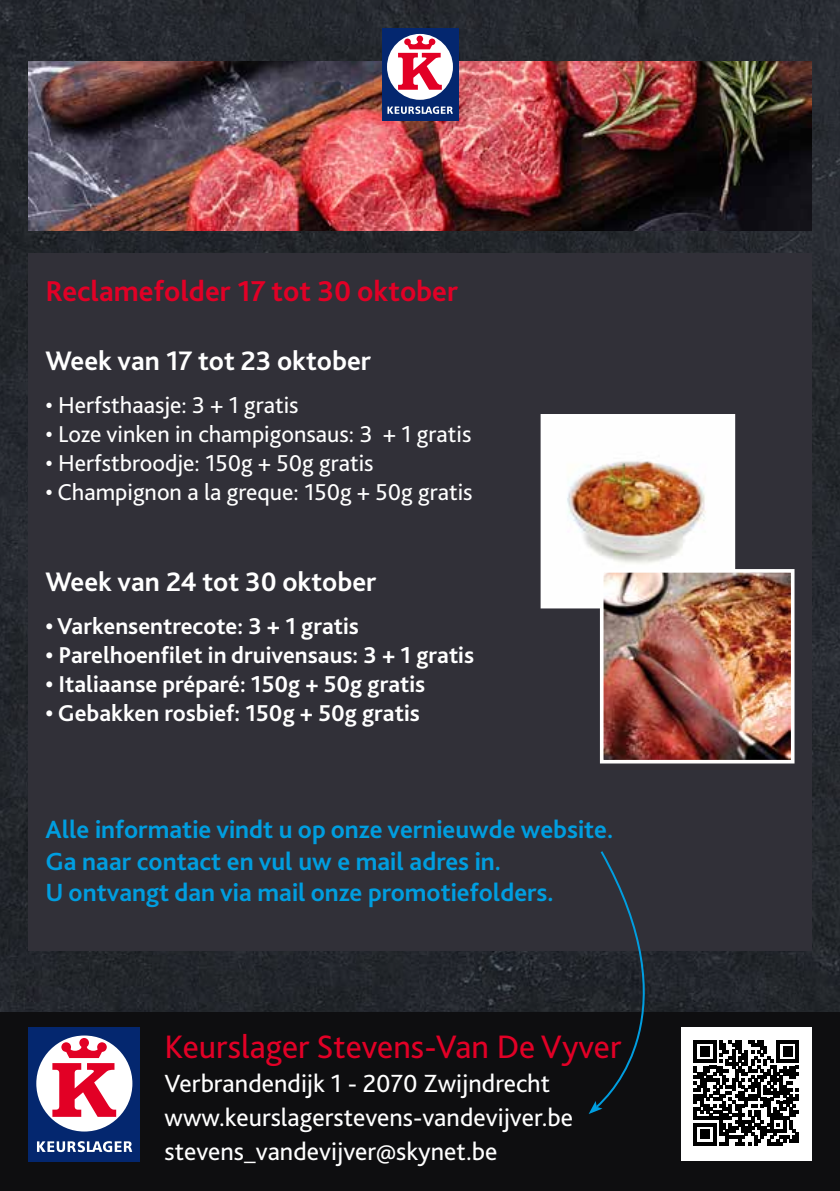
<style>
.page{position:relative;width:840px;height:1191px;background:#fff}
.page>*{position:absolute;margin:0;border:0;box-sizing:border-box;transform-origin:0 0}
.t1{font:34px "Bliss 2";color:#e20026}
.t2{font:700 30px "Bliss 2";color:#e20026}
.t3{font:700 28px "Bliss 2";color:#fff}
.t4{font:700 26px/31.2px "Bliss 2";color:#009ee0}
.t5{font:26px/34px "Bliss 2";color:#fff}
.t6{font:700 24px "Bliss 2";color:#fff}
.t7{font:24px "Bliss 2";color:#fff}
</style>
<div class="page">
<div style="left:0;top:0;width:839px;height:1191px;background:#24282d"></div>
<div style="left:0;top:1012px;width:839px;height:179px;background:#0e0e10"></div>
<img style="left:28px;top:61px;width:783px;height:169px">
<div style="left:381px;top:28px;width:77px;height:92px;background:#04276f"></div>
<div style="left:387px;top:34px;width:65px;height:66px;background:#fff;border-radius:50%"></div>
<svg style="left:398px;top:36px;width:43px;height:54px"></svg>
<svg style="left:387px;top:106px;width:66px;height:8px"></svg>
<div style="left:680px;top:1027px;width:131px;height:133px;background:#fff"></div>
<div style="left:28px;top:1027px;width:112px;height:134px;background:#04276f"></div>
<div style="left:36px;top:1035px;width:96px;height:96px;background:#fff;border-radius:50%"></div>
<svg style="left:52px;top:1038px;width:64px;height:78px"></svg>
<svg style="left:37px;top:1141px;width:96px;height:12px"></svg>
<div style="left:28px;top:254px;width:783px;height:697px;background:#313038"></div>
<img style="left:540px;top:414px;width:255px;height:350px">
<svg style="left:588px;top:851px;width:210px;height:294px"></svg>
<p class="t2" style="left:45px;top:272px;width:414px">Reclamefolder 17 tot 30 oktober</p>
<p class="t3" style="left:45px;top:343px;width:327px">Week van 17 tot 23 oktober</p>
<p class="t7" style="left:45px;top:390px;width:255px">• Herfsthaasje: 3 + 1 gratis</p>
<p class="t7" style="left:45px;top:419px;width:427px">• Loze vinken in champigonsaus: 3 + 1 gratis</p>
<p class="t7" style="left:45px;top:448px;width:329px">• Herfstbroodje: 150g + 50g gratis</p>
<p class="t7" style="left:45px;top:477px;width:428px">• Champignon a la greque: 150g + 50g gratis</p>
<p class="t3" style="left:45px;top:564px;width:332px">Week van 24 tot 30 oktober</p>
<p class="t6" style="left:45px;top:611px;width:315px">• Varkensentrecote: 3 + 1 gratis</p>
<p class="t6" style="left:45px;top:640px;width:430px">• Parelhoenfilet in druivensaus: 3 + 1 gratis</p>
<p class="t6" style="left:45px;top:669px;width:381px">• Italiaanse préparé: 150g + 50g gratis</p>
<p class="t6" style="left:45px;top:698px;width:376px">• Gebakken rosbief: 150g + 50g gratis</p>
<p class="t4" style="left:45px;top:813px;width:569px">Alle informatie vindt u op onze vernieuwde website.<br>Ga naar contact en vul uw e mail adres in.<br>U ontvangt dan via mail onze promotiefolders.</p>
<h1 class="t1" style="left:164px;top:1025px;width:458px">Keurslager Stevens-Van De Vyver</h1>
<p class="t5" style="left:164px;top:1065px;width:410px">Verbrandendijk 1 - 2070 Zwijndrecht www.keurslagerstevens-vandevijver.be stevens_vandevijver@skynet.be</p>
</div>
